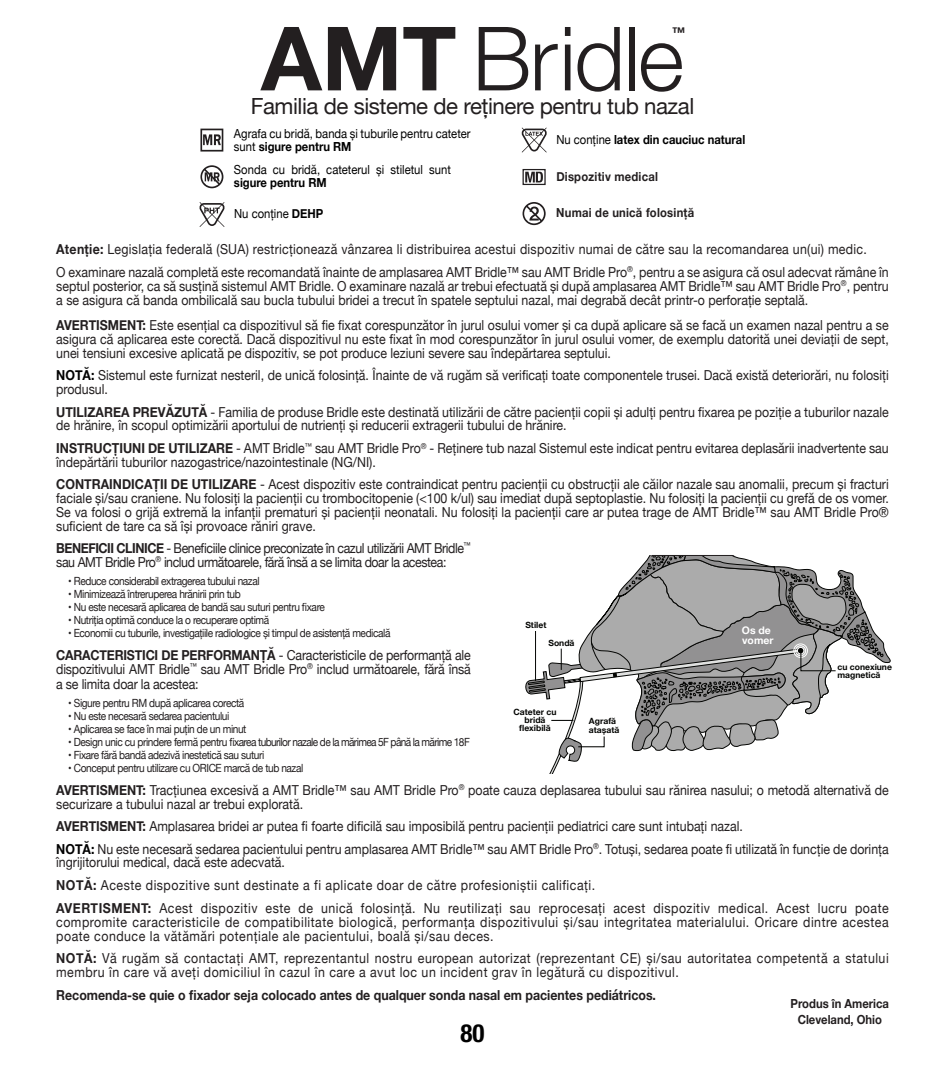
<style>
.page{position:relative;width:945px;height:1080px;background:#fff}
.page>*{position:absolute;margin:0;border:0;box-sizing:border-box;transform-origin:0 0}
.t1{font:300 88.75px "Helvetica Neue LT Pro";letter-spacing:-.02em;color:#231f20}
.t2{font:700 condensed 25px "Helvetica Neue LT Pro";color:#000}
.t3{font:22.25px "Helvetica Neue";letter-spacing:-.02em;color:#231f20}
.t4{font:13.75px/13.8px "Helvetica Neue";color:#231f20;text-align:justify;scale:.9 1}
.t5{font:13.75px/13.8px "Helvetica Neue";letter-spacing:.04em;color:#231f20;scale:.9 1}
.t6{font:13.75px/13.8px "Helvetica Neue";letter-spacing:-.035em;color:#231f20;scale:.9 1}
.t7{font:13.75px "Helvetica Neue";letter-spacing:.02em;color:#231f20;scale:.9 1}
.t8{font:700 13.75px "Helvetica Neue";color:#231f20;scale:.9 1}
.t9{font:700 13.5px "Helvetica Neue LT Pro";color:#231f20}
.t10{font:12.5px/13.8px "Helvetica Neue";color:#000;scale:.9 1}
.t11{font:700 12.5px "Helvetica Neue";letter-spacing:.02em;color:#231f20;scale:.9 1}
.t12{font:700 12.5px "Helvetica Neue";color:#000;scale:.9 1}
.t13{font:700 12.5px "Helvetica Neue";color:#231f20;scale:.9 1}
.t14{font:11.25px "Helvetica Neue";letter-spacing:-.04em;color:#231f20;scale:.9 1}
.t15{font:11.25px "Helvetica Neue";letter-spacing:-.06em;color:#231f20;scale:.9 1}
.t16{font:700 10.5px/9.8px "Helvetica Neue";color:#fff}
.t17{font:700 8.5px/8.5px "Helvetica Neue";color:#040503}
.s1{font-weight:700}
.s2{font-weight:400}
.s3{font-weight:700;color:#000}
</style>
<div class="page">
<svg style="left:200px;top:129px;width:23px;height:23px"></svg>
<svg style="left:200px;top:165px;width:23px;height:23px"></svg>
<svg style="left:199px;top:202px;width:26px;height:25px"></svg>
<svg style="left:521px;top:128px;width:26px;height:25px"></svg>
<svg style="left:523px;top:202px;width:23px;height:23px"></svg>
<svg style="left:525px;top:172px;width:18px;height:10px"></svg>
<div style="left:523px;top:169px;width:23px;height:16px;border:1px solid #231f20"></div>
<svg style="left:525px;top:555px;width:366px;height:219px"></svg>
<p class="t1" style="left:261px;top:5px;width:425px"><span class="s1">AMT</span> Bridle</p>
<p class="t9" style="left:672px;top:24px;width:15px">™</p>
<p class="t3" style="left:251px;top:90px;width:445px">Familia de sisteme de reținere pentru tub nazal</p>
<p class="t10" style="left:234px;top:127px;width:265px">Agrafa cu bridă, banda și tuburile pentru cateter sunt <span class="s1">sigure pentru RM</span></p>
<p class="t10" style="left:234px;top:163px;width:243px">Sonda cu bridă, cateterul și stiletul sunt <span class="s1">sigure pentru RM</span></p>
<p class="t10" style="left:234px;top:208px;width:101px">Nu conține <span class="s1">DEHP</span></p>
<p class="t12" style="left:556px;top:129px;width:211px"><span class="s2">Nu conține</span> latex din cauciuc natural</p>
<p class="t11" style="left:556px;top:167px;width:114px">Dispozitiv medical</p>
<p class="t11" style="left:556px;top:203px;width:155px">Numai de unică folosință</p>
<p class="t7" style="left:56px;top:240px;width:902px"><span class="s1">Atenție:</span> Legislația federală (SUA) restricționează vânzarea li distribuirea acestui dispozitiv numai de către sau la recomandarea un(ui) medic.</p>
<p class="t4" style="left:56px;top:266px;width:927px">O examinare nazală completă este recomandată înainte de amplasarea AMT Bridle™ sau AMT Bridle Pro<sup>®</sup>, pentru a se asigura că osul adecvat rămâne în septul posterior, ca să susțină sistemul AMT Bridle. O examinare nazală ar trebui efectuată și după amplasarea AMT Bridle™ sau AMT Bridle Pro<sup>®</sup>, pentru a se asigura că banda ombilicală sau bucla tubului bridei a trecut în spatele septului nazal, mai degrabă decât printr-o perforație septală.</p>
<p class="t4" style="left:56px;top:319px;width:927px"><span class="s1">AVERTISMENT:</span> Este esențial ca dispozitivul să fie fixat corespunzător în jurul osului vomer și ca după aplicare să se facă un examen nazal pentru a se asigura că aplicarea este corectă. Dacă dispozitivul nu este fixat în mod corespunzător în jurul osului vomer, de exemplu datorită unei deviații de sept, unei tensiuni excesive aplicată pe dispozitiv, se pot produce leziuni severe sau îndepărtarea septului.</p>
<p class="t4" style="left:56px;top:369px;width:927px"><span class="s3">NOTĂ:</span> Sistemul este furnizat nesteril, de unică folosință. Înainte de vă rugăm să verificați toate componentele trusei. Dacă există deteriorări, nu folosiți produsul.</p>
<p class="t4" style="left:56px;top:406px;width:927px"><span class="s1">UTILIZAREA PREVĂZUTĂ</span> - Familia de produse Bridle este destinată utilizării de către pacienții copii și adulți pentru fixarea pe poziție a tuburilor nazale de hrănire, în scopul optimizării aportului de nutrienți și reducerii extragerii tubului de hrănire.</p>
<p class="t4" style="left:56px;top:442px;width:927px"><span class="s1">INSTRUCȚIUNI DE UTILIZARE</span> - AMT Bridle<sup>™</sup> sau AMT Bridle Pro<sup>®</sup> - Reținere tub nazal Sistemul este indicat pentru evitarea deplasării inadvertente sau îndepărtării tuburilor nazogastrice/nazointestinale (NG/NI).</p>
<p class="t4" style="left:56px;top:478px;width:927px"><span class="s1">CONTRAINDICAȚII DE UTILIZARE</span> - Acest dispozitiv este contraindicat pentru pacienții cu obstrucții ale căilor nazale sau anomalii, precum și fracturi faciale și/sau craniene. Nu folosiți la pacienții cu trombocitopenie (&lt;100 k/ul) sau imediat după septoplastie. Nu folosiți la pacienții cu grefă de os vomer.<br>Se va folosi o grijă extremă la infanții prematuri și pacienții neonatali. Nu folosiți la pacienții care ar putea trage de AMT Bridle™ sau AMT Bridle Pro® suficient de tare ca să își provoace răniri grave.</p>
<p class="t6" style="left:56px;top:542px;width:462px"><span class="s1">BENEFICII CLINICE</span> - Beneficiile clinice preconizate în cazul utilizării AMT Bridle<sup>™ </sup>sau AMT Bridle Pro<sup>®</sup> includ următoarele, fără însă a se limita doar la acestea:</p>
<p class="t14" style="left:68px;top:573px;width:214px">• Reduce considerabil extragerea tubului nazal</p>
<p class="t14" style="left:68px;top:586px;width:193px">• Minimizează întreruperea hrănirii prin tub</p>
<p class="t14" style="left:68px;top:599px;width:287px">• Nu este necesară aplicarea de bandă sau suturi pentru fixare</p>
<p class="t14" style="left:68px;top:612px;width:225px">• Nutriția optimă conduce la o recuperare optimă</p>
<p class="t14" style="left:68px;top:625px;width:359px">• Economii cu tuburile, investigațiile radiologice și timpul de asistență medicală</p>
<p class="t4" style="left:56px;top:648px;width:462px;line-height:14.5px"><span class="s1">CARACTERISTICI DE PERFORMANȚĂ</span> - Caracteristicile de performanță ale dispozitivului AMT Bridle<sup>™</sup> sau AMT Bridle Pro<sup>®</sup> includ următoarele, fără însă a se limita doar la acestea:</p>
<p class="t14" style="left:68px;top:695px;width:197px">• Sigure pentru RM după aplicarea corectă</p>
<p class="t14" style="left:68px;top:708px;width:180px">• Nu este necesară sedarea pacientului</p>
<p class="t14" style="left:68px;top:721px;width:199px">• Aplicarea se face în mai puțin de un minut</p>
<p class="t15" style="left:68px;top:734px;width:448px">• Design unic cu prindere fermă pentru fixarea tuburilor nazale de la mărimea 5F până la mărime 18F</p>
<p class="t14" style="left:68px;top:747px;width:219px">• Fixare fără bandă adezivă inestetică sau suturi</p>
<p class="t14" style="left:68px;top:760px;width:263px">• Conceput pentru utilizare cu ORICE marcă de tub nazal</p>
<p class="t17" style="left:525px;top:621px;width:22px">Stilet</p>
<p class="t16" style="left:742px;top:625px;width:33px">Os de vomer</p>
<p class="t17" style="left:548px;top:639px;width:28px">Sondă</p>
<p class="t17" style="left:838px;top:663px;width:56px">cu conexiune magnetică</p>
<p class="t17" style="left:514px;top:707px;width:44px;text-align:center">Cateter cu bridă flexibilă</p>
<p class="t17" style="left:589px;top:717px;width:32px">Agrafă atașată</p>
<p class="t4" style="left:56px;top:784px;width:927px"><span class="s1">AVERTISMENT:</span> Tracțiunea excesivă a AMT Bridle™ sau AMT Bridle Pro<sup>®</sup> poate cauza deplasarea tubului sau rănirea nasului; o metodă alternativă de securizare a tubului nazal ar trebui explorată.</p>
<p class="t4" style="left:56px;top:820px;width:765px"><span class="s1">AVERTISMENT:</span> Amplasarea bridei ar putea fi foarte dificilă sau imposibilă pentru pacienții pediatrici care sunt intubați nazal.</p>
<p class="t4" style="left:56px;top:843px;width:927px"><span class="s3">NOTĂ:</span> Nu este necesară sedarea pacientului pentru amplasarea AMT Bridle™ sau AMT Bridle Pro<sup>®</sup>. Totuși, sedarea poate fi utilizată în funcție de dorința îngrijitorului medical, dacă este adecvată.</p>
<p class="t5" style="left:56px;top:879px;width:600px"><span class="s1">NOTĂ:</span> Aceste dispozitive sunt destinate a fi aplicate doar de către profesioniștii calificați.</p>
<p class="t4" style="left:56px;top:902px;width:927px"><span class="s1">AVERTISMENT:</span> Acest dispozitiv este de unică folosință. Nu reutilizați sau reprocesați acest dispozitiv medical. Acest lucru poate compromite caracteristicile de compatibilitate biologică, performanța dispozitivului și/sau integritatea materialului. Oricare dintre acestea poate conduce la vătămări potențiale ale pacientului, boală și/sau deces.</p>
<p class="t5" style="left:56px;top:952px;width:927px"><span class="s1">NOTĂ:</span> Vă rugăm să contactați AMT, reprezentantul nostru european autorizat (reprezentant CE) și/sau autoritatea competentă a statului membru în care vă aveți domiciliul în cazul în care a avut loc un incident grav în legătură cu dispozitivul.</p>
<p class="t8" style="left:56px;top:984px;width:668px">Recomenda-se quie o fixador seja colocado antes de qualquer sonda nasal em pacientes pediátricos.</p>
<p class="t2" style="left:460px;top:1018px;width:25px">80</p>
<p class="t13" style="left:791px;top:994px;width:111px">Produs în America</p>
<p class="t13" style="left:798px;top:1010px;width:95px">Cleveland, Ohio</p>
</div>
